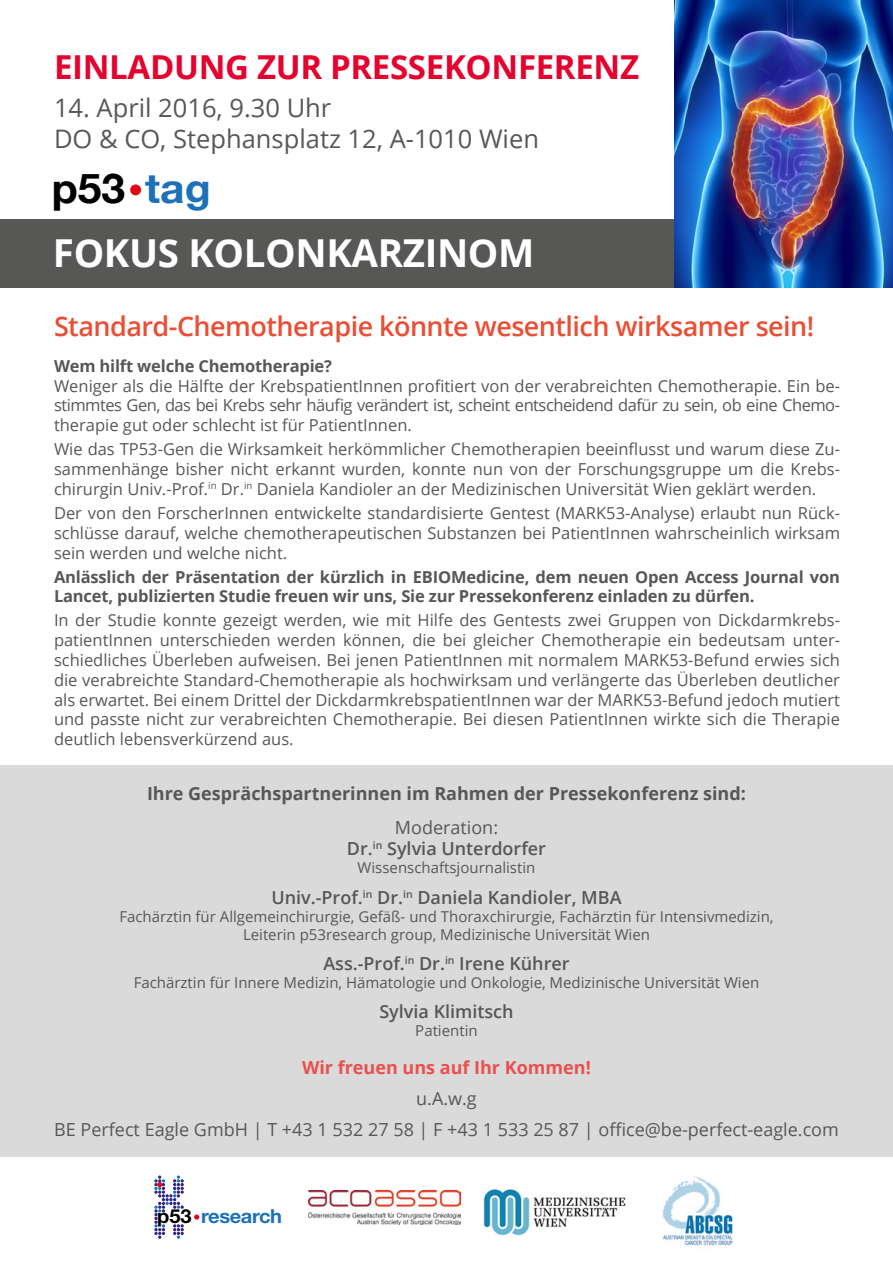
<style>
.page{position:relative;width:893px;height:1263px;background:#fff}
.page>*{position:absolute;margin:0;border:0;box-sizing:border-box;transform-origin:0 0}
.t1{font:700 41.1px "Helvetica Neue";color:#000;scale:1.04 1}
.t2{font:700 38.55px "Open Sans";letter-spacing:-.01em;color:#fff}
.t3{font:700 33px "Open Sans";letter-spacing:-.01em;color:#e4032e}
.t4{font:600 27px "Open Sans";letter-spacing:-.02em;color:#e94f35}
.t5{font:25.5px/30.6px "Open Sans";color:#575756}
.t6{font:700 19.35px "Helvetica Neue";letter-spacing:-.02em;color:#1d71b8;scale:1.04 1}
.t7{font:600 18px/21.6px "Open Sans";color:#575756;text-align:center}
.t8{font:18px/31px "Open Sans";color:#575756;text-align:center}
.t9{font:700 18px "Open Sans";color:#575756}
.t10{font:700 18px "Open Sans";color:#ea504e}
.t11{font:16.5px/19.8px "Open Sans";color:#575756;text-align:justify}
.t12{font:700 16.5px/19.8px "Open Sans";letter-spacing:-.01em;color:#575756}
.t13{font:15px/18px "Open Sans";color:#575756;text-align:center}
.s1{color:#1d71b8}
.s2{font-weight:400}
.s3{color:#000}
</style>
<div class="page">
<div style="left:0;top:765px;width:893px;height:392px;background:#dadada"></div>
<div style="left:0;top:219px;width:701px;height:69px;background:#575756"></div>
<svg style="left:194px;top:1214px;width:5px;height:5px"></svg>
<svg style="left:154px;top:1175px;width:30px;height:64px"></svg>
<img style="left:308px;top:1190px;width:152px;height:34px">
<img style="left:483px;top:1189px;width:143px;height:47px">
<img style="left:662px;top:1176px;width:71px;height:71px">
<div style="left:130px;top:184px;width:11px;height:11px;background:#e30613;border-radius:50%"></div>
<img style="left:675px;top:0;width:218px;height:288px">
<h3 class="t3" style="left:54px;top:44px;width:587px">EINLADUNG ZUR PRESSEKONFERENZ</h3>
<h3 class="t5" style="left:54px;top:92px;width:486px">14. April 2016, 9.30 Uhr<br>DO &amp; CO, Stephansplatz 12, A-1010 Wien</h3>
<h1 class="t1" style="left:52px;top:156px;width:155px">p53 <span class="s1">tag</span></h1>
<h2 class="t2" style="left:53px;top:225px;width:483px">FOKUS KOLONKARZINOM</h2>
<h3 class="t4" style="left:54px;top:307px;width:762px">Standard-Chemotherapie könnte wesentlich wirksamer sein!</h3>
<p class="t12" style="left:54px;top:355px;width:280px">Wem hilft welche Chemotherapie?</p>
<p class="t11" style="left:54px;top:375px;width:788px">Weniger als die Hälfte der KrebspatientInnen profitiert von der verabreichten Chemotherapie. Ein be&shy;stimmtes Gen, das bei Krebs sehr häufig verändert ist, scheint entscheidend dafür zu sein, ob eine Chemo&shy;therapie gut oder schlecht ist für PatientInnen.</p>
<p class="t11" style="left:54px;top:439px;width:787px">Wie das TP53-Gen die Wirksamkeit herkömmlicher Chemotherapien beeinflusst und warum diese Zu&shy;sammenhänge bisher nicht erkannt wurden, konnte nun von der Forschungsgruppe um die Krebs&shy;chirurgin Univ.-Prof.<sup>in</sup> Dr.<sup>in</sup> Daniela Kandioler an der Medizinischen Universität Wien geklärt werden.</p>
<p class="t11" style="left:54px;top:503px;width:787px">Der von den ForscherInnen entwickelte standardisierte Gentest (MARK53-Analyse) erlaubt nun Rück&shy;schlüsse darauf, welche chemotherapeutischen Substanzen bei PatientInnen wahrscheinlich wirksam sein werden und welche nicht.</p>
<p class="t12" style="left:54px;top:566px;width:787px">Anlässlich der Präsentation der kürzlich in EBIOMedicine, dem neuen Open Access Journal von<br>Lancet, publizierten Studie freuen wir uns, Sie zur Pressekonferenz einladen zu dürfen.</p>
<p class="t11" style="left:54px;top:610px;width:787px">In der Studie konnte gezeigt werden, wie mit Hilfe des Gentests zwei Gruppen von Dickdarmkrebs&shy;patientInnen unterschieden werden können, die bei gleicher Chemotherapie ein bedeutsam unter&shy;schiedliches Überleben aufweisen. Bei jenen PatientInnen mit normalem MARK53-Befund erwies sich die verabreichte Standard-Chemotherapie als hochwirksam und verlängerte das Überleben deutlicher als erwartet. Bei einem Drittel der DickdarmkrebspatientInnen war der MARK53-Befund jedoch mutiert und passte nicht zur verabreichten Chemotherapie. Bei diesen PatientInnen wirkte sich die Therapie deutlich lebensverkürzend aus.</p>
<p class="t9" style="left:147px;top:781px;width:600px">Ihre Gesprächspartnerinnen im Rahmen der Pressekonferenz sind:</p>
<p class="t7" style="left:347px;top:816px;width:201px"><span class="s2">Moderation:<br></span>Dr.<sup>in</sup> Sylvia Unterdorfer</p>
<p class="t13" style="left:358px;top:859px;width:179px">Wissenschaftsjournalistin</p>
<p class="t7" style="left:271px;top:886px;width:352px">Univ.-Prof.<sup>in</sup> Dr.<sup>in</sup> Daniela Kandioler, MBA</p>
<p class="t13" style="left:119px;top:907px;width:656px">Fachärztin für Allgemeinchirurgie, Gefäß- und Thoraxchirurgie, Fachärztin für Intensivmedizin,<br>Leiterin p53research group, Medizinische Universität Wien</p>
<p class="t7" style="left:323px;top:952px;width:248px">Ass.-Prof.<sup>in</sup> Dr.<sup>in</sup> Irene Kührer</p>
<p class="t13" style="left:134px;top:973px;width:627px">Fachärztin für Innere Medizin, Hämatologie und Onkologie, Medizinische Universität Wien</p>
<p class="t7" style="left:379px;top:1000px;width:136px">Sylvia Klimitsch</p>
<p class="t13" style="left:415px;top:1021px;width:64px">Patientin</p>
<p class="t10" style="left:302px;top:1055px;width:290px">Wir freuen uns auf Ihr Kommen!</p>
<p class="t8" style="left:54px;top:1082px;width:786px">u.A.w.g<br>BE Perfect Eagle GmbH | T +43 1 532 27 58 | F +43 1 533 25 87 | office@be-perfect-eagle.com</p>
<p class="t6" style="left:157px;top:1204px;width:122px"><span class="s3">p53</span> research</p>
</div>
